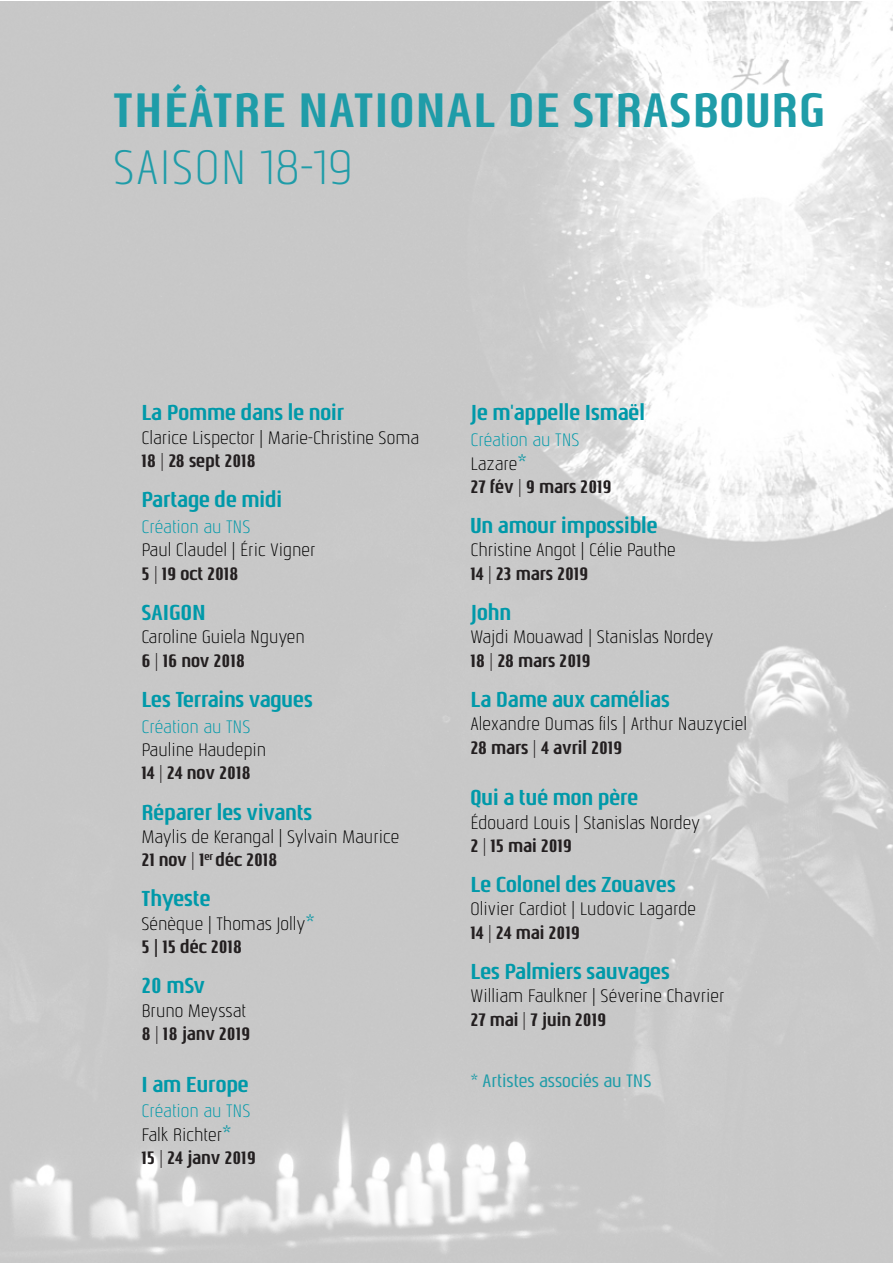
<style>
.page{position:relative;width:893px;height:1263px;background:#fff}
.page>*{position:absolute;margin:0;border:0;box-sizing:border-box;transform-origin:0 0}
.t1{font:700 48px "Nautikka";letter-spacing:.02em;color:#1f9ca8}
.t2{font:300 48px "Nautikka";letter-spacing:.02em;color:#1f9ca8}
.page_gauche_texte{font:700 21.6px "Nautikka";color:#0099a9}
.page_gauche_texte-2{font:300 18px "Nautikka";color:#000}
.page_gauche_texte-3{font:700 18px "Nautikka";color:#231f20}
.page_gauche_texte-4{font:300 18px "Nautikka";color:#0099a9}
.page_gauche_texte-5{font:18px "Nautikka";color:#1f9ca8}
.s1{font-weight:300}
.s2{font-weight:400;font-size:21.6px;color:#1f9ca8}
.s3{font-weight:400}
</style>
<div class="page">
<img style="left:0;top:1px;width:893px;height:1262px">
<p class="t1" style="left:113px;top:80px;width:714px">THÉÂTRE NATIONAL DE STRASBOURG</p>
<p class="t2" style="left:113px;top:139px;width:241px">SAISON 18-19</p>
<p class="page_gauche_texte" style="left:141px;top:399px;width:204px">La Pomme dans le noir</p>
<p class="page_gauche_texte-2" style="left:141px;top:427px;width:279px">Clarice Lispector | Marie-Christine Soma</p>
<p class="page_gauche_texte-3" style="left:141px;top:449px;width:116px">18 <span class="s1">|</span> 28 sept 2018</p>
<p class="page_gauche_texte" style="left:141px;top:486px;width:142px">Partage de midi</p>
<p class="page_gauche_texte-4" style="left:141px;top:516px;width:111px">Création au TNS</p>
<p class="page_gauche_texte-2" style="left:141px;top:539px;width:176px">Paul Claudel | Éric Vigner</p>
<p class="page_gauche_texte-3" style="left:141px;top:562px;width:99px">5 <span class="s1">|</span> 19 oct 2018</p>
<p class="page_gauche_texte" style="left:141px;top:599px;width:66px">SAIGON</p>
<p class="page_gauche_texte-2" style="left:141px;top:626px;width:165px">Caroline Guiela Nguyen</p>
<p class="page_gauche_texte-3" style="left:141px;top:649px;width:105px">6 <span class="s1">|</span> 16 nov 2018</p>
<p class="page_gauche_texte" style="left:141px;top:686px;width:173px">Les Terrains vagues</p>
<p class="page_gauche_texte-4" style="left:141px;top:716px;width:111px">Création au TNS</p>
<p class="page_gauche_texte-2" style="left:141px;top:739px;width:126px">Pauline Haudepin</p>
<p class="page_gauche_texte-3" style="left:141px;top:762px;width:111px">14 <span class="s1">|</span> 24 nov 2018</p>
<p class="page_gauche_texte" style="left:141px;top:798px;width:172px">Réparer les vivants</p>
<p class="page_gauche_texte-2" style="left:141px;top:826px;width:259px">Maylis de Kerangal | Sylvain Maurice</p>
<p class="page_gauche_texte-3" style="left:141px;top:849px;width:138px">21 nov <span class="s1">|</span> 1<sup>er</sup> déc 2018</p>
<p class="page_gauche_texte" style="left:141px;top:885px;width:71px">Thyeste</p>
<p class="page_gauche_texte-2" style="left:141px;top:913px;width:175px">Sénèque | Thomas Jolly<span class="s2">*</span></p>
<p class="page_gauche_texte-3" style="left:141px;top:935px;width:103px">5 <span class="s3">|</span> 15 déc 2018</p>
<p class="page_gauche_texte" style="left:141px;top:972px;width:65px">20 mSv</p>
<p class="page_gauche_texte-2" style="left:141px;top:999px;width:106px">Bruno Meyssat</p>
<p class="page_gauche_texte-3" style="left:141px;top:1022px;width:111px">8 <span class="s1">|</span> 18 janv 2019</p>
<p class="page_gauche_texte" style="left:141px;top:1070px;width:109px">I am Europe</p>
<p class="page_gauche_texte-4" style="left:141px;top:1100px;width:111px">Création au TNS</p>
<p class="page_gauche_texte-2" style="left:141px;top:1124px;width:92px">Falk Richter<span class="s2">*</span></p>
<p class="page_gauche_texte-3" style="left:141px;top:1146px;width:116px">15 <span class="s1">|</span> 24 janv 2019</p>
<p class="page_gauche_texte" style="left:470px;top:399px;width:176px">Je m'appelle Ismaël</p>
<p class="page_gauche_texte-4" style="left:470px;top:429px;width:111px">Création au TNS</p>
<p class="page_gauche_texte-2" style="left:470px;top:453px;width:58px">Lazare<span class="s2">*</span></p>
<p class="page_gauche_texte-3" style="left:470px;top:475px;width:143px">27 fév <span class="s1">|</span> 9 mars 2019</p>
<p class="page_gauche_texte" style="left:470px;top:512px;width:189px">Un amour impossible</p>
<p class="page_gauche_texte-2" style="left:470px;top:539px;width:207px">Christine Angot | Célie Pauthe</p>
<p class="page_gauche_texte-3" style="left:470px;top:562px;width:120px">14 <span class="s1">|</span> 23 mars 2019</p>
<p class="page_gauche_texte" style="left:470px;top:599px;width:42px">John</p>
<p class="page_gauche_texte-2" style="left:470px;top:626px;width:245px">Wajdi Mouawad | Stanislas Nordey</p>
<p class="page_gauche_texte-3" style="left:470px;top:649px;width:122px">18 <span class="s1">|</span> 28 mars 2019</p>
<p class="page_gauche_texte" style="left:470px;top:686px;width:201px">La Dame aux camélias</p>
<p class="page_gauche_texte-2" style="left:470px;top:713px;width:278px">Alexandre Dumas fils | Arthur Nauzyciel</p>
<p class="page_gauche_texte-3" style="left:470px;top:736px;width:154px">28 mars <span class="s1">|</span> 4 avril 2019</p>
<p class="page_gauche_texte" style="left:470px;top:784px;width:169px">Qui a tué mon père</p>
<p class="page_gauche_texte-2" style="left:470px;top:811px;width:231px">Édouard Louis | Stanislas Nordey</p>
<p class="page_gauche_texte-3" style="left:470px;top:834px;width:103px">2 <span class="s1">|</span> 15 mai 2019</p>
<p class="page_gauche_texte" style="left:470px;top:871px;width:207px">Le Colonel des Zouaves</p>
<p class="page_gauche_texte-2" style="left:470px;top:898px;width:227px">Olivier Cardiot | Ludovic Lagarde</p>
<p class="page_gauche_texte-3" style="left:470px;top:921px;width:111px">14 <span class="s1">|</span> 24 mai 2019</p>
<p class="page_gauche_texte" style="left:470px;top:958px;width:201px">Les Palmiers sauvages</p>
<p class="page_gauche_texte-2" style="left:470px;top:985px;width:255px">William Faulkner | Séverine Chavrier</p>
<p class="page_gauche_texte-3" style="left:470px;top:1008px;width:138px">27 mai <span class="s1">|</span> 7 juin 2019</p>
<p class="page_gauche_texte-5" style="left:470px;top:1069px;width:183px">* Artistes associés au TNS</p>
</div>
